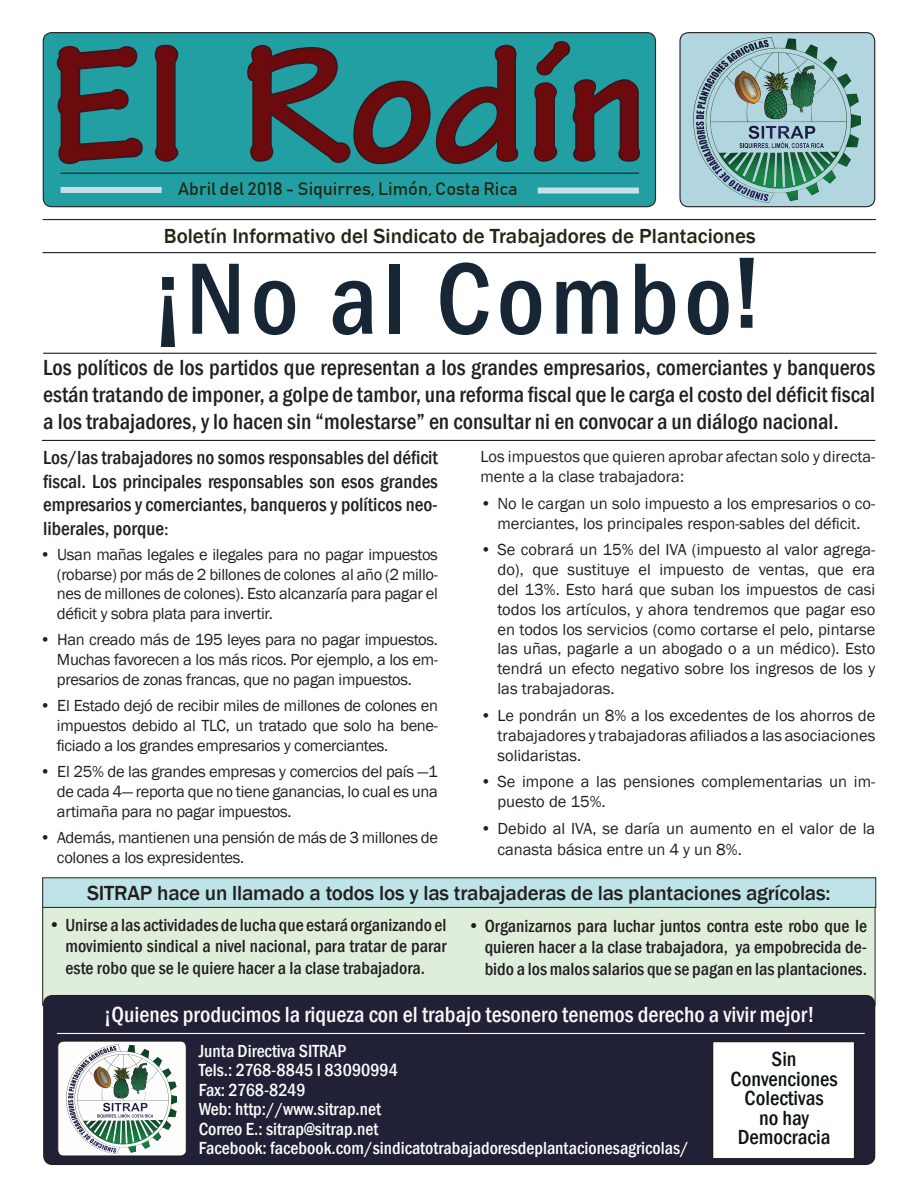
<style>
.page{position:relative;width:918px;height:1188px;background:#fff}
.page>*{position:absolute;margin:0;border:0;box-sizing:border-box;transform-origin:0 0}
.t1{font:700 172.5px "Tekton Pro";letter-spacing:.01em;color:#6b0b0d}
.t2{font:500 condensed 105px "Franklin Gothic";letter-spacing:.05em;color:#162634}
.t3{font:500 condensed 22.5px/27px "Franklin Gothic";color:#231f20;text-align:justify}
.t4{font:500 condensed 22.5px "Franklin Gothic";color:#fef8fa}
.t5{font:500 21px "Franklin Gothic";letter-spacing:-.01em;color:#231f20}
.t6{font:500 21px "Franklin Gothic";color:#222615}
.t7{font:500 condensed 21px/19.5px "Franklin Gothic";color:#0d1417;text-align:center}
.t8{font:500 condensed 19.5px/23.4px "Franklin Gothic";color:#231f20}
.t9{font:500 condensed 18px/21.6px "Franklin Gothic";color:#231f20;text-align:justify}
.t10{font:500 condensed 18px "Franklin Gothic";color:#fcfcfc}
.t11{font:18px "Bahnschrift";color:#222615}
.t12{font:16.5px/19.8px "Franklin Gothic";letter-spacing:-.02em;color:#231f20;text-align:justify}
.t13{font:16.5px/20.7px "Franklin Gothic";color:#231f20}
.s1{font-family:"Adobe Hebrew";font-weight:400;font-stretch:normal}
</style>
<div class="page">
<div style="left:43px;top:896px;width:832px;height:109px;background:#dfeedb"></div>
<div style="left:43px;top:878px;width:833px;height:29px;background:#bee4e8"></div>
<div style="left:43px;top:878px;width:833px;height:30px;border:1px solid #231f20"></div>
<div style="left:43px;top:33px;width:613px;height:174px;background:#219fa2;border-radius:9px"></div>
<div style="left:43px;top:32px;width:613px;height:175px;border:1px solid #231f20;border-radius:9px"></div>
<svg style="left:56px;top:46px;width:87px;height:119px"></svg>
<svg style="left:154px;top:44px;width:25px;height:118px"></svg>
<svg style="left:247px;top:44px;width:272px;height:121px"></svg>
<svg style="left:533px;top:41px;width:107px;height:121px"></svg>
<hr style="left:61px;top:173px;width:578px;height:1px;background:#231f20">
<div style="left:680px;top:33px;width:195px;height:174px;background:#b1d6df;border-radius:9px"></div>
<div style="left:679px;top:32px;width:196px;height:175px;border:1px solid #231f20;border-radius:9px"></div>
<div style="left:693px;top:38px;width:168px;height:165px;background:#231f20;opacity:.75"></div>
<div style="left:61px;top:187px;width:101px;height:6px;background:#c8dee8"></div>
<div style="left:538px;top:188px;width:101px;height:6px;background:#c8dee8"></div>
<hr style="left:43px;top:219px;width:833px;height:1px;background:#231f20">
<hr style="left:43px;top:252px;width:833px;height:1px;background:#231f20">
<hr style="left:43px;top:353px;width:834px;height:1px;background:#231f20">
<hr style="left:42px;top:440px;width:833px;height:1px;background:#231f20">
<div style="left:44px;top:996px;width:831px;height:168px;background:#202036;border-radius:9px"></div>
<div style="left:43px;top:995px;width:832px;height:170px;border:2px solid #231f20;border-radius:9px"></div>
<hr style="left:57px;top:1033px;width:808px;height:1px;background:#fefafc">
<div style="left:58px;top:1041px;width:128px;height:115px;background:#fefcfd;border-radius:6px"></div>
<div style="left:57px;top:1041px;width:130px;height:115px;border:1px solid #231f20;border-radius:6px"></div>
<div style="left:64px;top:1041px;width:115px;height:114px;background:#231f20;opacity:.75"></div>
<div style="left:713px;top:1041px;width:142px;height:118px;background:#fff"></div>
<div style="left:712px;top:1041px;width:143px;height:119px;border:2px solid #231f20"></div>
<p class="t1" style="left:50px;top:3px;width:599px">El Rodín</p>
<p class="t11" style="left:178px;top:178px;width:342px">Abril del 2018 - Siquirres, Limón, Costa Rica</p>
<p class="t6" style="left:164px;top:223px;width:593px">Boletín Informativo del Sindicato de Trabajadores de Plantaciones</p>
<p class="t2" style="left:186px;top:230px;width:548px">No al Combo</p>
<p class="t3" style="left:43px;top:354px;width:834px">Los políticos de los partidos que representan a los grandes empresarios, comerciantes y banqueros están tratando de imponer a, golpe de tambor, una reforma fiscal que le carga el costo del déficit fiscal a los trabajadores loy, hacen sin “molestarse” en consultar ni en convocar a un diálogo nacional.</p>
<p class="t8" style="left:43px;top:446px;width:396px">Los/las trabajadores no somos responsables del déficit fiscal. Los principales responsables son esos grandes</p>
<p class="t8" style="left:43px;top:516px;width:127px">liberales, porque<span class="s1">:</span></p>
<p class="t2" style="left:729px;top:224px;width:37px">!</p>
<p class="t2" style="left:150px;top:225px;width:37px">¡</p>
<p class="t13" style="left:480px;top:447px;width:396px">Los impuestos que quieren aprobar afectan solo y directa-</p>
<p class="t13" style="left:480px;top:467px;width:205px">mente a la clase trabajadora:</p>
<p class="t8" style="left:43px;top:493px;width:396px">empresarios y comerciantes, banqueros y políticos neo-</p>
<p class="t12" style="left:40px;top:545px;width:399px">• Usan mañas legales e ilegales para no pagar impuestos</p>
<p class="t12" style="left:57px;top:584px;width:382px">nes de millones de colones .) Esto alcanzaría para pagar el</p>
<p class="t13" style="left:480px;top:493px;width:396px">• No le cargan un solo impuesto a los empresarios o co-</p>
<p class="t13" style="left:497px;top:513px;width:365px">merciantes, los principales respon-sables del déficit.</p>
<p class="t13" style="left:480px;top:540px;width:396px">• Se cobrará un 15% del IVA (impuesto al valor agrega-</p>
<p class="t12" style="left:497px;top:580px;width:379px">del 13%. Esto hará que suban los impuestos de casi todos los artículos y, ahora tendremos que pagar eso en todos los servicios (como cortarse el pelo, pintarse las uñas, pagarle a un abogado o a un médico .) Esto tendrá un efecto negativo sobre los ingresos de los y las trabajadoras.</p>
<p class="t12" style="left:497px;top:706px;width:379px;text-indent:-17px">• Le pondrán un 8% a los excedentes de los ahorros de trabajadores y trabajadoras afiliados a las asociaciones solidaristas.</p>
<p class="t13" style="left:497px;top:792px;width:110px">puesto de 15%.</p>
<p class="t12" style="left:497px;top:560px;width:28px">do ,)</p>
<p class="t13" style="left:567px;top:560px;width:64px">sustituye</p>
<p class="t12" style="left:638px;top:560px;width:14px">el</p>
<p class="t13" style="left:659px;top:560px;width:66px">impuesto</p>
<p class="t12" style="left:733px;top:560px;width:19px">de</p>
<p class="t12" style="left:759px;top:560px;width:52px">ventas,</p>
<p class="t12" style="left:853px;top:560px;width:24px">era</p>
<p class="t12" style="left:533px;top:560px;width:28px">que</p>
<p class="t12" style="left:818px;top:560px;width:28px">que</p>
<p class="t12" style="left:57px;top:565px;width:382px">(robarse) por más de 2 billones de colones al año 2( millo-</p>
<p class="t12" style="left:57px;top:604px;width:217px">déficit y sobra plata para invertir.</p>
<p class="t12" style="left:40px;top:630px;width:400px">• Han creado más de 195 leyes para no pagar impuestos.</p>
<p class="t12" style="left:57px;top:670px;width:356px">presarios de zonas francas, que no pagan impuestos.</p>
<p class="t12" style="left:57px;top:650px;width:382px">Muchas favorecen a los más ricos. Por ejemplo a, los em-</p>
<p class="t12" style="left:40px;top:696px;width:400px">• El Estado dejó de recibir miles de millones de colones en</p>
<p class="t12" style="left:57px;top:736px;width:333px">ficiado a los grandes empresarios y comerciantes.</p>
<p class="t12" style="left:57px;top:716px;width:382px">impuestos debido al TLC, un tratado que solo ha bene-</p>
<p class="t12" style="left:57px;top:762px;width:382px;text-indent:-17px">• El 25% de las grandes empresas y comercios del país ―1 de cada ―4 reporta que no tiene ganancias, lo cual es una artimaña para no pagar impuestos.</p>
<p class="t12" style="left:57px;top:828px;width:383px;text-indent:-17px">• Además, mantienen una pensión de más de 3 millones de colones a los expresidentes.</p>
<p class="t13" style="left:480px;top:772px;width:396px">• Se impone a las pensiones complementarias un im-</p>
<p class="t13" style="left:497px;top:818px;width:379px;text-indent:-17px">• Debido al IVA, se daría un aumento en el valor de la canasta básica entre un 4 y un 8%.</p>
<p class="t5" style="left:87px;top:880px;width:745px">SITRAP hace un llamado a todos los y las trabajaderas de las plantaciones agrícolas:</p>
<p class="t9" style="left:65px;top:914px;width:382px;text-indent:-17px">• Unirsealasactividadesdeluchaqueestaráorganizandoel movimiento sindical a nivel nacional, para tratar de parar este robo que se le quiere hacer laa clase trabajadora.</p>
<p class="t9" style="left:468px;top:915px;width:401px">• Organizarnos para luchar juntos contra este robo que le</p>
<p class="t9" style="left:485px;top:937px;width:384px">quieren hacer laa clase trabajadora, ya empobrecida de-</p>
<p class="t9" style="left:485px;top:958px;width:384px">bidoalosmalossalariosquesepaganenlasplantaciones.</p>
<p class="t4" style="left:104px;top:1000px;width:712px">¡Quienes producimos la riqueza con el trabajo tesonero tenemos derecho a vivir mejor!</p>
<p class="t10" style="left:199px;top:1039px;width:149px">Junta Directiva SITRAP</p>
<p class="t10" style="left:199px;top:1058px;width:201px">Tels.: 2768-8845 I 83090994</p>
<p class="t10" style="left:199px;top:1078px;width:108px">Fax: 2768-8249</p>
<p class="t10" style="left:199px;top:1097px;width:184px">Web: http://www.sitrap.net</p>
<p class="t10" style="left:199px;top:1117px;width:181px">Correo E.: sitrap@sitrap.net</p>
<p class="t10" style="left:199px;top:1136px;width:492px">Facebook: facebook.com/sindicatotrabajadoresdeplantacionesagricolas/</p>
<p class="t7" style="left:731px;top:1050px;width:108px">Sin<br>Convenciones<br>Colectivas<br>no hay<br>Democracia</p>
</div>
